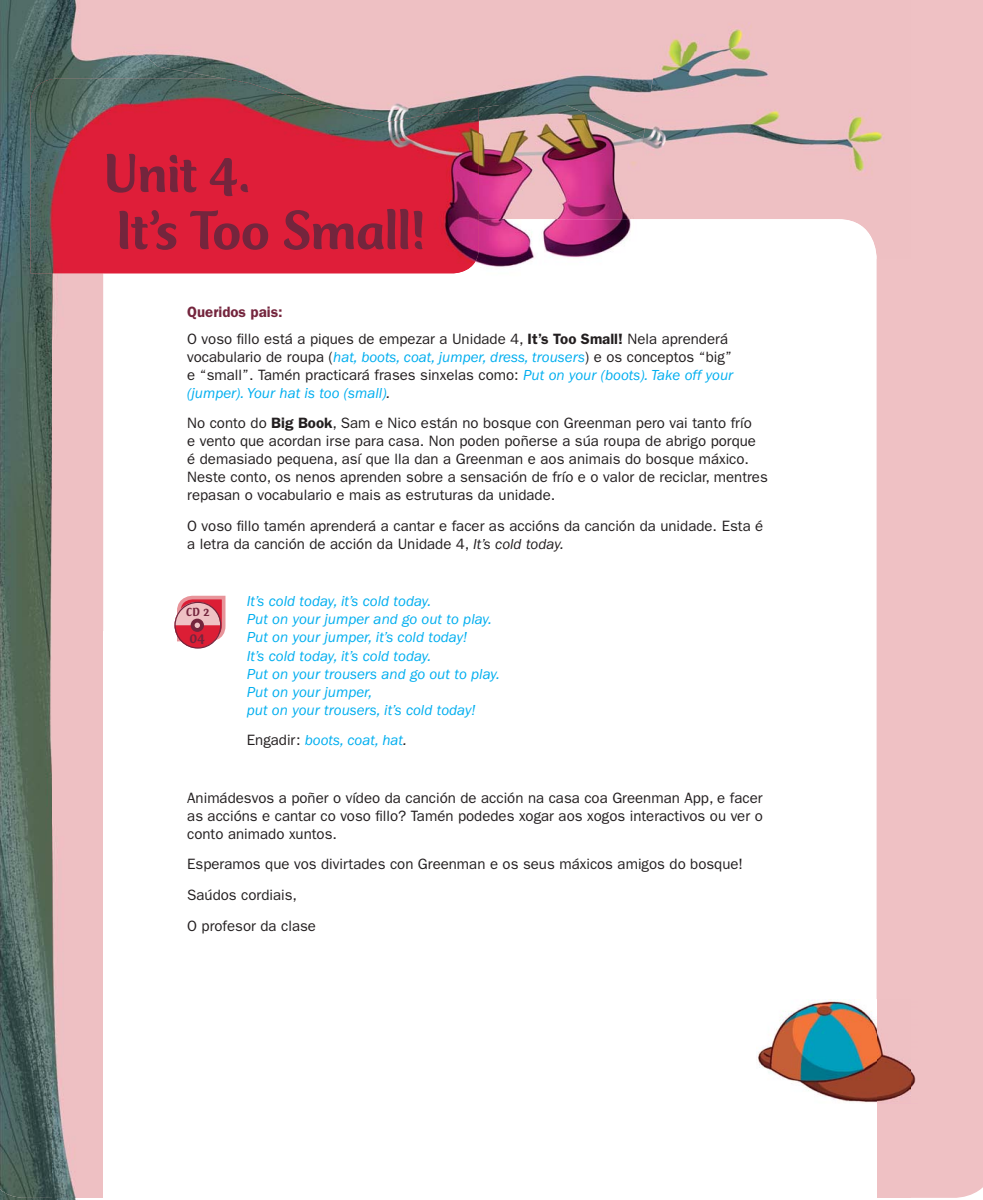
<style>
.page{position:relative;width:983px;height:1200px;background:#fff}
.page>*{position:absolute;margin:0;border:0;box-sizing:border-box;transform-origin:0 0}
.t1{font:500 57px/57px "Club Type Std";letter-spacing:-.01em;color:#74253d}
.t2{font:15px/18px "ITC Franklin Gothic Std";color:#231f20}
.t3{font:italic 15px/18px "ITC Franklin Gothic Std";color:#00aeef;text-align:justify}
.t4{font:500 14.7px "Club Type Std";color:#74253d}
.t5{font:500 12.15px "Club Type Std";color:#74253d}
.s1{font-weight:600;color:#74253d}
.s2{font-weight:600}
.s3{font-style:normal;color:#231f20}
.s4{color:#231f20}
.s5{font-style:italic}
</style>
<div class="page">
<div style="left:909px;top:0;width:73px;height:1197px;background:#efc1c4"></div>
<img style="left:0;top:1197px;width:909px;height:2px">
<img style="left:0;top:0;width:267px;height:103px">
<div style="left:267px;top:0;width:642px;height:51px;background:#eec0c3"></div>
<img style="left:642px;top:51px;width:267px;height:208px">
<img style="left:0;top:103px;width:53px;height:1094px">
<img style="left:478px;top:138px;width:164px;height:81px">
<div style="left:53px;top:273px;width:50px;height:924px;background:#eec0c3"></div>
<img style="left:876px;top:259px;width:33px;height:740px">
<img style="left:478px;top:219px;width:346px;height:48px">
<img style="left:824px;top:219px;width:52px;height:40px">
<img style="left:103px;top:273px;width:360px;height:926px">
<img style="left:463px;top:1197px;width:310px;height:2px">
<img style="left:773px;top:1197px;width:103px;height:2px">
<img style="left:30px;top:79px;width:448px;height:194px">
<img style="left:111px;top:11px;width:552px;height:127px">
<svg style="left:174px;top:602px;width:46px;height:46px"></svg>
<svg style="left:174px;top:593px;width:53px;height:50px;background:#e0828e"></svg>
<div style="left:174px;top:601px;width:47px;height:47px;border:1px solid #74253d;border-radius:50%"></div>
<img style="left:758px;top:999px;width:158px;height:104px">
<h1 class="t1" style="left:103px;top:149px;width:324px">Unit 4.<br>It’s Too Small!</h1>
<p class="t2" style="left:187px;top:299px;width:542px;line-height:26.5px"><span class="s1">Queridos pais:<br></span>O voso fillo está a piques de empezar a Unidade 4, <span class="s2">It’s Too Small!</span> Nela aprenderá</p>
<p class="t3" style="left:187px;top:348px;width:547px"><span class="s3">vocabulario de roupa (</span>hat, boots, coat, jumper, dress, trousers<span class="s3">) e os conceptos “big” e “small”. Tamén practicará frases sinxelas como:</span> Put on your (boots). Take off your (jumper). Your hat is too (small)<span class="s4">.</span></p>
<p class="t2" style="left:187px;top:415px;width:582px">No conto do <span class="s2">Big Book</span>, Sam e Nico están no bosque con Greenman pero vai tanto frío<br>e vento que acordan irse para casa. Non poden poñerse a súa roupa de abrigo porque é demasiado pequena, así que lla dan a Greenman e aos animais do bosque máxico.<br>Neste conto, os nenos aprenden sobre a sensación de frío e o valor de reciclar, mentres repasan o vocabulario e mais as estruturas da unidade.</p>
<p class="t2" style="left:187px;top:518px;width:577px">O voso fillo tamén aprenderá a cantar e facer as accións da canción da unidade. Esta é a letra da canción de acción da Unidade 4, <span class="s5">It’s cold today.</span></p>
<p class="t5" style="left:186px;top:607px;width:25px">CD 2</p>
<p class="t4" style="left:190px;top:632px;width:16px">04</p>
<p class="t3" style="left:247px;top:593px;width:254px;text-align:left">It’s cold today, it’s cold today.<br>Put on your jumper and go out to play.<br>Put on your jumper, it’s cold today!<br>It’s cold today, it’s cold today.<br>Put on your trousers and go out to play.<br>Put on your jumper,<br>put on your trousers, it’s cold today!</p>
<p class="t3" style="left:247px;top:732px;width:162px"><span class="s3">Engadir:</span> boots, coat, hat<span class="s4">.</span></p>
<p class="t2" style="left:187px;top:789px;width:577px;text-align:justify">Animádesvos a poñer o vídeo da canción de acción na casa coa Greenman App, e facer as accións e cantar co voso fillo? Tamén podedes xogar aos xogos interactivos ou ver o conto animado xuntos.</p>
<p class="t2" style="left:187px;top:849px;width:557px;line-height:30.8px">Esperamos que vos divirtades con Greenman e os seus máxicos amigos do bosque!<br>Saúdos cordiais,<br>O profesor da clase</p>
</div>
